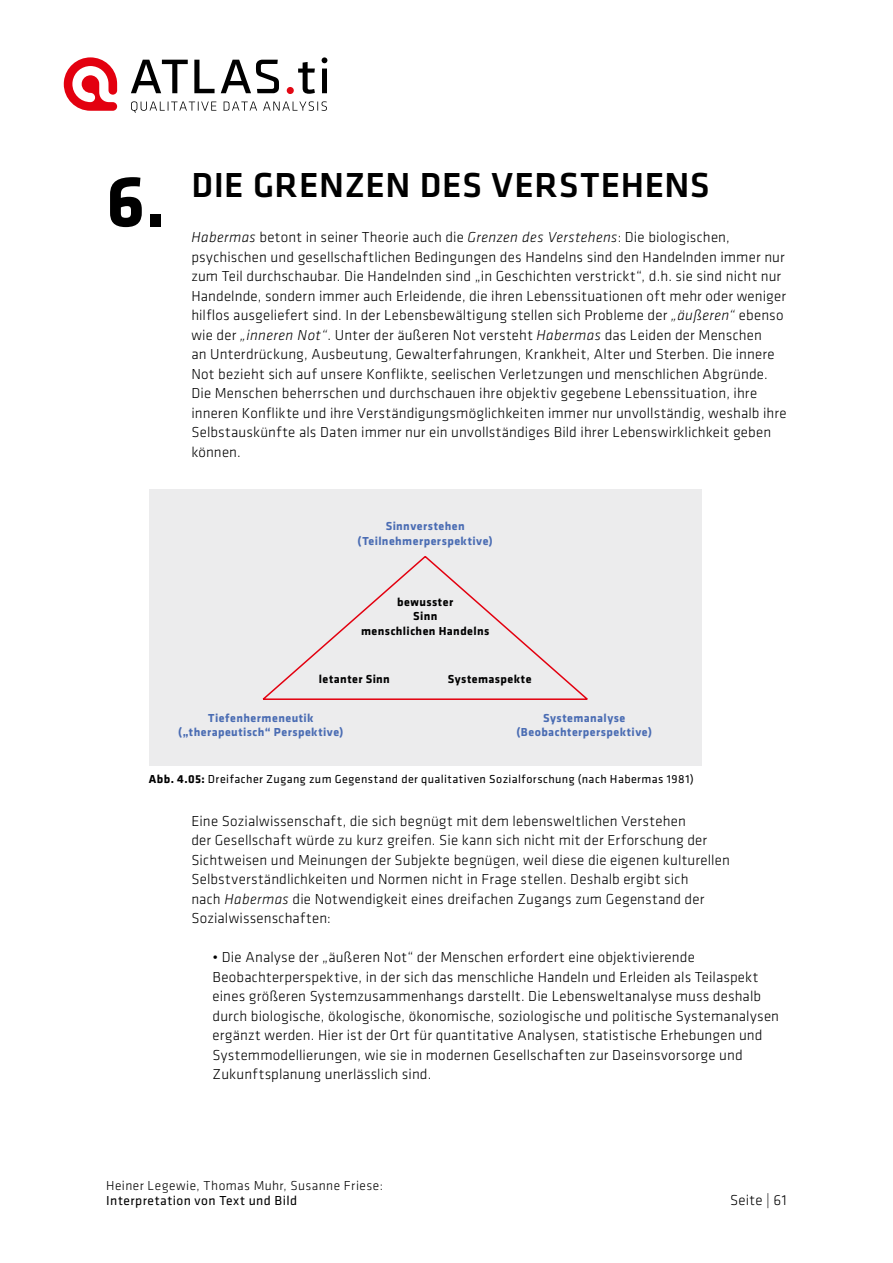
<style>
.page{position:relative;width:893px;height:1263px;background:#fff}
.page>*{position:absolute;margin:0;border:0;box-sizing:border-box;transform-origin:0 0}
.t1{font:700 75px "Klavika";color:#000}
.t2{font:500 36px "Klavika";letter-spacing:.015em;color:#000}
.t3{font:300 15px/19.5px "Klavika";letter-spacing:.01em;color:#000}
.t4{font:300 13.5px "Klavika";letter-spacing:.03em;color:#000}
.t5{font:13.5px "Klavika";letter-spacing:.035em;color:#000}
.t6{font:700 12px/14.4px "Klavika";letter-spacing:.035em;color:#4a6cb3;text-align:center}
.t7{font:12px "Klavika";letter-spacing:.035em;color:#000}
.t8{font:700 12px/14.4px "Klavika";letter-spacing:.035em;color:#000;text-align:center}
.s1{font-style:italic}
.s2{font-weight:700}
</style>
<div class="page">
<svg style="left:64px;top:57px;width:53px;height:54px"></svg>
<svg style="left:131px;top:57px;width:196px;height:56px"></svg>
<div style="left:149px;top:489px;width:553px;height:276px;background:#ececed"></div>
<svg style="left:262px;top:556px;width:326px;height:144px"></svg>
<h1 class="t1" style="left:106px;top:147px;width:61px">6.</h1>
<h2 class="t2" style="left:191px;top:161px;width:520px">DIE GRENZEN DES VERSTEHENS</h2>
<p class="t3" style="left:191px;top:227px;width:597px"><span class="s1">Habermas</span> betont in seiner Theorie auch die <span class="s1">Grenzen des Verstehens</span>: Die biologischen, psychischen und gesellschaftlichen Bedingungen des Handelns sind den Handelnden immer nur zum Teil durchschaubar. Die Handelnden sind „in Geschichten verstrickt“, d.h. sie sind nicht nur Handelnde, sondern immer auch Erleidende, die ihren Lebenssituationen oft mehr oder weniger hilflos ausgeliefert sind. In der Lebensbewältigung stellen sich Probleme der <span class="s1">„äußeren“</span> ebenso wie der <span class="s1">„inneren Not“</span>. Unter der äußeren Not versteht <span class="s1">Habermas</span> das Leiden der Menschen<br>an Unterdrückung, Ausbeutung, Gewalterfahrungen, Krankheit, Alter und Sterben. Die innere Not bezieht sich auf unsere Konflikte, seelischen Verletzungen und menschlichen Abgründe.<br>Die Menschen beherrschen und durchschauen ihre objektiv gegebene Lebenssituation, ihre inneren Konflikte und ihre Verständigungsmöglichkeiten immer nur unvollständig, weshalb ihre Selbstauskünfte als Daten immer nur ein unvollständiges Bild ihrer Lebenswirklichkeit geben können.</p>
<p class="t6" style="left:358px;top:519px;width:137px">Sinnverstehen (Teilnehmerperspektive)</p>
<p class="t8" style="left:361px;top:594px;width:130px">bewusster<br>Sinn<br>menschlichen Handelns</p>
<p class="t8" style="left:319px;top:672px;width:73px">letanter Sinn</p>
<p class="t8" style="left:448px;top:672px;width:85px">Systemaspekte</p>
<p class="t6" style="left:178px;top:710px;width:167px">Tiefenhermeneutik („therapeutisch“ Perspektive)</p>
<p class="t6" style="left:516px;top:710px;width:137px">Systemanalyse (Beobachterperspektive)</p>
<p class="t7" style="left:149px;top:771px;width:546px"><span class="s2">Abb. 4.05:</span> Dreifacher Zugang zum Gegenstand der qualitativen Sozialforschung (nach Habermas 1981)</p>
<p class="t3" style="left:191px;top:811px;width:540px">Eine Sozialwissenschaft, die sich begnügt mit dem lebensweltlichen Verstehen<br>der Gesellschaft würde zu kurz greifen. Sie kann sich nicht mit der Erforschung der Sichtweisen und Meinungen der Subjekte begnügen, weil diese die eigenen kulturellen Selbstverständlichkeiten und Normen nicht in Frage stellen. Deshalb ergibt sich<br>nach <span class="s1">Habermas</span> die Notwendigkeit eines dreifachen Zugangs zum Gegenstand der Sozialwissenschaften:</p>
<p class="t3" style="left:213px;top:947px;width:568px">• Die Analyse der „äußeren Not“ der Menschen erfordert eine objektivierende Beobachterperspektive, in der sich das menschliche Handeln und Erleiden als Teilaspekt eines größeren Systemzusammenhangs darstellt. Die Lebensweltanalyse muss deshalb durch biologische, ökologische, ökonomische, soziologische und politische Systemanalysen ergänzt werden. Hier ist der Ort für quantitative Analysen, statistische Erhebungen und Systemmodellierungen, wie sie in modernen Gesellschaften zur Daseinsvorsorge und Zukunftsplanung unerlässlich sind.</p>
<p class="t4" style="left:106px;top:1177px;width:278px">Heiner Legewie, Thomas Muhr, Susanne Friese:</p>
<p class="t5" style="left:106px;top:1192px;width:192px">Interpretation von Text und Bild</p>
<p class="t3" style="left:730px;top:1190px;width:58px">Seite | 61</p>
</div>
